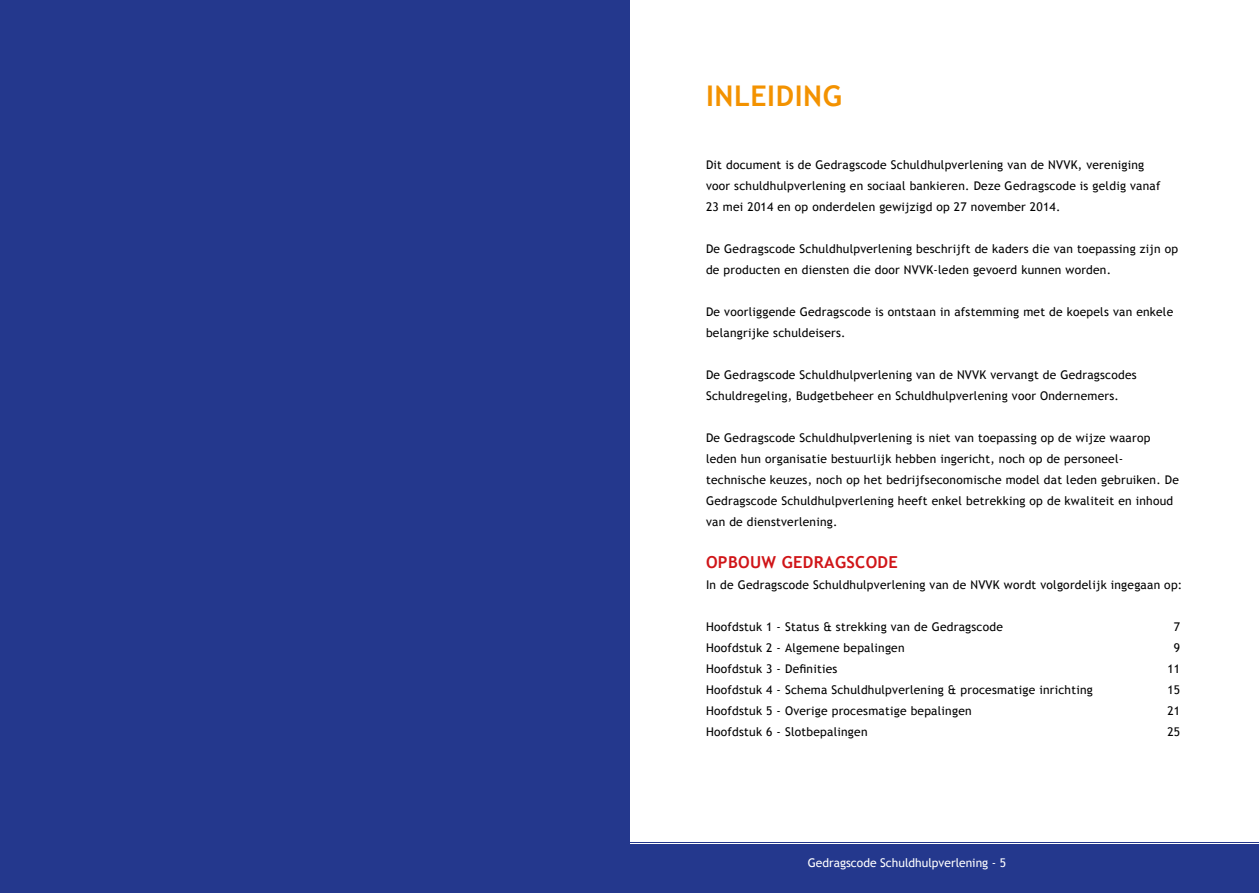
<style>
.page{position:relative;width:1259px;height:893px;background:#fff}
.page>*{position:absolute;margin:0;border:0;box-sizing:border-box;transform-origin:0 0}
.t1{font:700 28.5px "Trebuchet MS";letter-spacing:.02em;color:#f39200}
.t2{font:700 16.5px "Trebuchet MS";letter-spacing:.02em;color:#d01518}
.t3{font:12px/21px "Trebuchet MS";letter-spacing:.02em;color:#000}
.t4{font:12px "Trebuchet MS";color:#fff}
</style>
<div class="page">
<div style="left:629px;top:844px;width:630px;height:49px;background:#24388d"></div>
<hr style="left:629px;top:842px;width:630px;height:1px;background:#24388d">
<div style="left:0;top:0;width:629px;height:893px;background:#24388d"></div>
<h1 class="t1" style="left:706px;top:78px;width:137px">INLEIDING</h1>
<p class="t3" style="left:706px;top:154px;width:456px">Dit document is de Gedragscode Schuldhulpverlening van de NVVK, vereniging voor schuldhulpverlening en sociaal bankieren. Deze Gedragscode is geldig vanaf<br>23 mei 2014 en op onderdelen gewijzigd op 27 november 2014.</p>
<p class="t3" style="left:706px;top:238px;width:473px">De Gedragscode Schuldhulpverlening beschrijft de kaders die van toepassing zijn op de producten en diensten die door NVVK-leden gevoerd kunnen worden.</p>
<p class="t3" style="left:706px;top:301px;width:469px">De voorliggende Gedragscode is ontstaan in afstemming met de koepels van enkele belangrijke schuldeisers.</p>
<p class="t3" style="left:706px;top:364px;width:432px">De Gedragscode Schuldhulpverlening van de NVVK vervangt de Gedragscodes<br>Schuldregeling, Budgetbeheer en Schuldhulpverlening voor Ondernemers.</p>
<p class="t3" style="left:706px;top:427px;width:474px">De Gedragscode Schuldhulpverlening is niet van toepassing op de wijze waarop leden hun organisatie bestuurlijk hebben ingericht, noch op de personeel&shy;technische keuzes, noch op het bedrijfseconomische model dat leden gebruiken. De Gedragscode Schuldhulpverlening heeft enkel betrekking op de kwaliteit en inhoud van de dienstverlening.</p>
<h2 class="t2" style="left:706px;top:552px;width:193px">OPBOUW GEDRAGSCODE</h2>
<p class="t3" style="left:706px;top:574px;width:478px">In de Gedragscode Schuldhulpverlening van de NVVK wordt volgordelijk ingegaan op:</p>
<p class="t3" style="left:706px;top:616px;width:298px">Hoofdstuk 1 - Status &amp; strekking van de Gedragscode</p>
<p class="t3" style="left:1174px;top:616px;width:8px">7</p>
<p class="t3" style="left:706px;top:637px;width:200px">Hoofdstuk 2 - Algemene bepalingen</p>
<p class="t3" style="left:1174px;top:637px;width:8px">9</p>
<p class="t3" style="left:706px;top:658px;width:133px">Hoofdstuk 3 - Definities</p>
<p class="t3" style="left:1167px;top:658px;width:14px">11</p>
<p class="t3" style="left:706px;top:679px;width:388px">Hoofdstuk 4 - Schema Schuldhulpverlening &amp; procesmatige inrichting</p>
<p class="t3" style="left:1167px;top:679px;width:14px">15</p>
<p class="t3" style="left:706px;top:700px;width:267px">Hoofdstuk 5 - Overige procesmatige bepalingen</p>
<p class="t3" style="left:1167px;top:700px;width:14px">21</p>
<p class="t3" style="left:706px;top:721px;width:163px">Hoofdstuk 6 - Slotbepalingen</p>
<p class="t3" style="left:1167px;top:721px;width:14px">25</p>
<p class="t4" style="left:807px;top:855px;width:200px">Gedragscode Schuldhulpverlening - 5</p>
</div>
